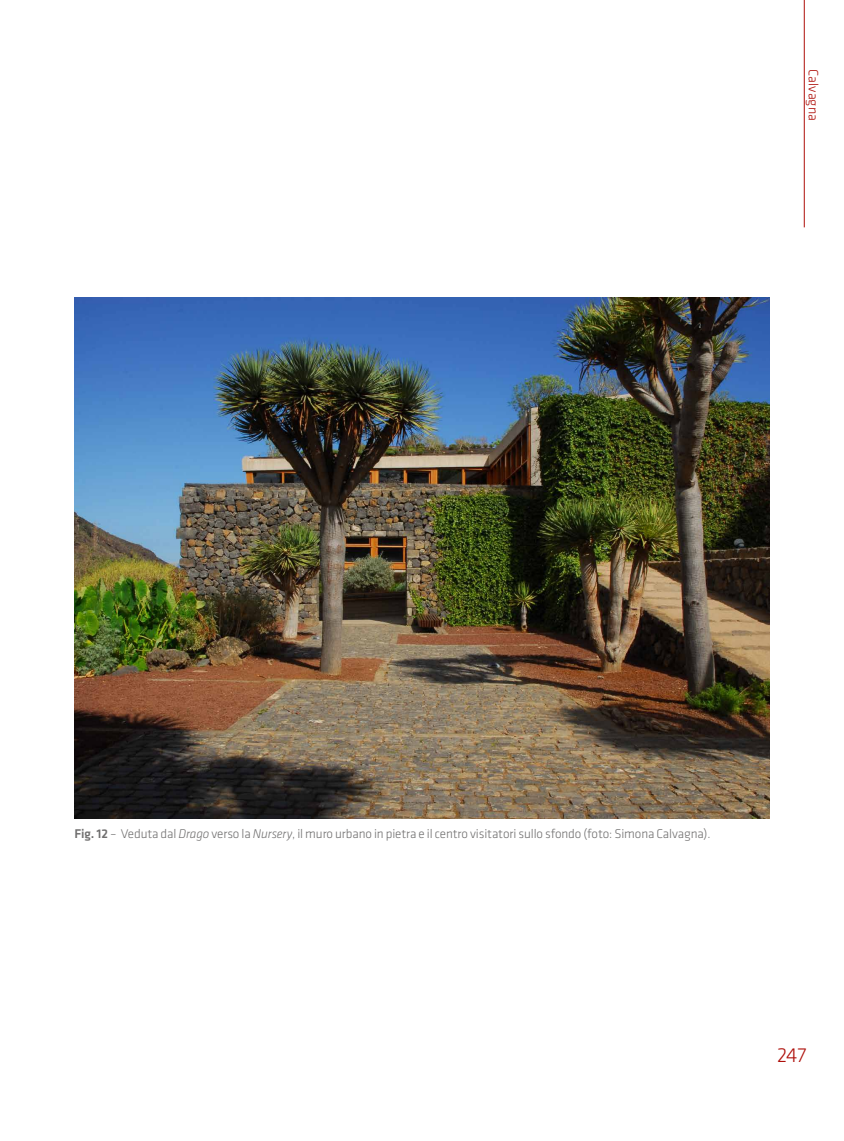
<style>
.page{position:relative;width:844px;height:1141px;background:#fff}
.page>*{position:absolute;margin:0;border:0;box-sizing:border-box;transform-origin:0 0}
.t1{font:300 21px "Klavika";color:#ae0f0a}
.t2{font:300 14px "Klavika";color:#ae0f0a}
.t3{font:300 13.12px "Klavika";letter-spacing:-.01em;color:#706f6f}
.s1{font-weight:500}
.s2{font-style:italic}
</style>
<div class="page">
<hr style="left:803px;top:0;width:1px;height:227px;background:#ae0f0a">
<img style="left:74px;top:298px;width:695px;height:521px">
<p class="t2" style="left:820px;top:69px;width:53px;rotate:90deg">Calvagna</p>
<p class="t3" style="left:74px;top:827px;width:637px"><span class="s1">Fig. 12</span> – Veduta dal <span class="s2">Drago</span> verso la <span class="s2">Nursery</span>, il muro urbano in pietra e il centro visitatori sullo sfondo (foto: Simona Calvagna).</p>
<h1 class="t1" style="left:777px;top:1044px;width:31px">247</h1>
</div>
